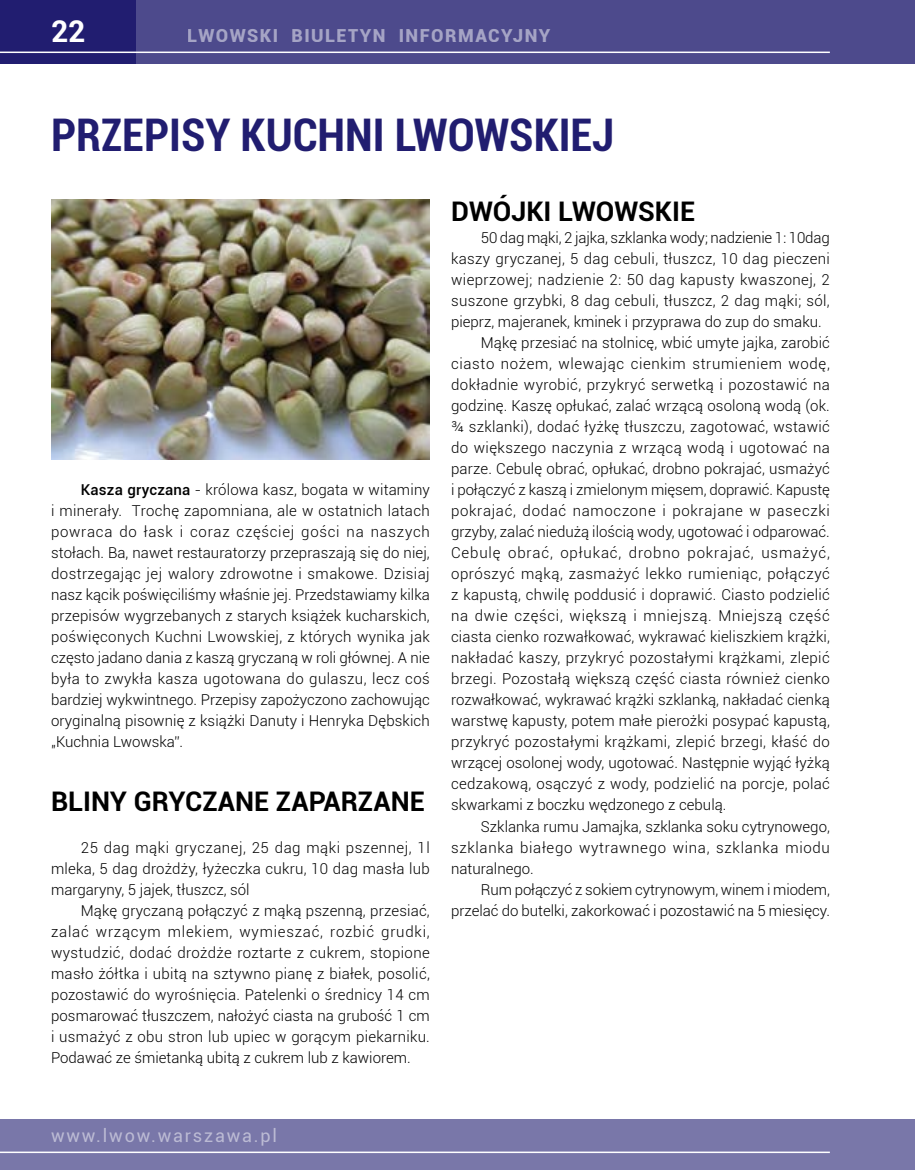
<style>
.page{position:relative;width:915px;height:1170px;background:#fff}
.page>*{position:absolute;margin:0;border:0;box-sizing:border-box;transform-origin:0 0}
.t1{font:700 condensed 45px "Roboto";color:#211d70}
.t2{font:700 30px "Roboto";color:#fff}
.t3{font:700 27px "Roboto";color:#000}
.t4{font:900 18px "Roboto";letter-spacing:.08em;color:#fff}
.t5{font:18px "Roboto";letter-spacing:.1em;color:#fff}
.t6{font:300 15px/21px "Roboto";letter-spacing:.01em;color:#000;text-align:justify}
.t7{font:300 15px "Roboto";letter-spacing:.045em;color:#000}
.t8{font:300 15px "Roboto";letter-spacing:-.01em;color:#000}
.t9{font:300 15px "Roboto";letter-spacing:.03em;color:#000}
.t10{font:300 15px "Roboto";letter-spacing:.035em;color:#000}
.t11{font:300 15px "Roboto";letter-spacing:.055em;color:#000}
.s1{font-weight:500}
</style>
<div class="page">
<div style="left:0;top:0;width:914px;height:64px;background:#4d4a8c"></div>
<div style="left:0;top:1118px;width:914px;height:51px;background:#7977a9"></div>
<div style="left:0;top:0;width:136px;height:64px;background:#211d70"></div>
<hr style="left:0;top:52px;width:829px;height:1px;background:#fff">
<hr style="left:0;top:1151px;width:829px;height:1px;background:#fff">
<img style="left:51px;top:200px;width:378px;height:259px">
<h2 class="t2" style="left:51px;top:10px;width:36px">22</h2>
<p class="t4" style="left:188px;top:22px;width:364px">LWOWSKI BIULETYN INFORMACYJNY</p>
<h1 class="t1" style="left:51px;top:103px;width:564px">PRZEPISY KUCHNI LWOWSKIEJ</h1>
<p class="t6" style="left:51px;top:479px;width:380px;text-indent:30px"><span class="s1">Kasza gryczana</span> - królowa kasz, bogata w witaminy i minerały. Trochę zapomniana, ale w ostatnich latach powraca do łask i coraz częściej gości na naszych stołach. Ba, nawet restauratorzy przepraszają się do niej, dostrzegając jej walory zdrowotne i smakowe. Dzisiaj nasz kącik poświęciliśmy właśnie jej. Przedstawiamy kilka przepisów wygrzebanych z starych książek kucharskich, poświęconych Kuchni Lwowskiej, z których wynika jak często jadano dania z kaszą gryczaną w roli głównej. A nie była to zwykła kasza ugotowana do gulaszu, lecz coś bardziej wykwintnego. Przepisy zapożyczono zachowując oryginalną pisownię z książki Danuty i Henryka Dębskich „Kuchnia Lwowska”.</p>
<h3 class="t3" style="left:51px;top:782px;width:375px">BLINY GRYCZANE ZAPARZANE</h3>
<p class="t6" style="left:51px;top:836px;width:380px;text-indent:30px">25 dag mąki gryczanej, 25 dag mąki pszennej, 1l mleka, 5 dag drożdży, łyżeczka cukru, 10 dag masła lub margaryny, 5 jajek, tłuszcz, sól</p>
<p class="t6" style="left:51px;top:899px;width:380px;text-indent:30px">Mąkę gryczaną połączyć z mąką pszenną, przesiać, zalać wrzącym mlekiem, wymieszać, rozbić grudki, wystudzić, dodać drożdże roztarte z cukrem, stopione masło żółtka i ubitą na sztywno pianę z białek, posolić, pozostawić do wyrośnięcia. Patelenki o średnicy 14 cm posmarować tłuszczem, nałożyć ciasta na grubość 1 cm i usmażyć z obu stron lub upiec w gorącym piekarniku.<br>Podawać ze śmietanką ubitą z cukrem lub z kawiorem.</p>
<h3 class="t3" style="left:451px;top:193px;width:245px">DWÓJKI LWOWSKIE</h3>
<p class="t8" style="left:480px;top:227px;width:350px">50 dag mąki, 2 jajka, szklanka wody; nadzienie 1: 10dag</p>
<p class="t6" style="left:451px;top:248px;width:380px">kaszy gryczanej, 5 dag cebuli, tłuszcz, 10 dag pieczeni</p>
<p class="t6" style="left:451px;top:269px;width:380px">wieprzowej; nadzienie 2: 50 dag kapusty kwaszonej, 2</p>
<p class="t6" style="left:451px;top:290px;width:380px">suszone grzybki, 8 dag cebuli, tłuszcz, 2 dag mąki; sól,</p>
<p class="t6" style="left:451px;top:311px;width:372px">pieprz, majeranek, kminek i przyprawa do zup do smaku.</p>
<p class="t6" style="left:480px;top:332px;width:350px">Mąkę przesiać na stolnicę, wbić umyte jajka, zarobić</p>
<p class="t7" style="left:451px;top:353px;width:380px">ciasto nożem, wlewając cienkim strumieniem wodę,</p>
<p class="t9" style="left:451px;top:374px;width:380px">dokładnie wyrobić, przykryć serwetką i pozostawić na</p>
<p class="t6" style="left:451px;top:395px;width:380px">godzinę. Kaszę opłukać, zalać wrzącą osoloną wodą (ok.</p>
<p class="t6" style="left:451px;top:416px;width:380px">¾ szklanki), dodać łyżkę tłuszczu, zagotować, wstawić</p>
<p class="t9" style="left:451px;top:437px;width:380px">do większego naczynia z wrzącą wodą i ugotować na</p>
<p class="t6" style="left:451px;top:458px;width:380px">parze. Cebulę obrać, opłukać, drobno pokrajać, usmażyć</p>
<p class="t6" style="left:451px;top:479px;width:380px">i połączyć z kaszą i zmielonym mięsem, doprawić. Kapustę</p>
<p class="t7" style="left:451px;top:500px;width:380px">pokrajać, dodać namoczone i pokrajane w paseczki</p>
<p class="t6" style="left:451px;top:521px;width:380px">grzyby, zalać niedużą ilością wody, ugotować i odparować.</p>
<p class="t11" style="left:451px;top:542px;width:380px">Cebulę obrać, opłukać, drobno pokrajać, usmażyć,</p>
<p class="t10" style="left:451px;top:563px;width:380px">oprószyć mąką, zasmażyć lekko rumieniąc, połączyć</p>
<p class="t6" style="left:451px;top:584px;width:380px">z kapustą, chwilę poddusić i doprawić. Ciasto podzielić</p>
<p class="t7" style="left:451px;top:605px;width:380px">na dwie części, większą i mniejszą. Mniejszą część</p>
<p class="t6" style="left:451px;top:626px;width:380px">ciasta cienko rozwałkować, wykrawać kieliszkiem krążki,</p>
<p class="t6" style="left:451px;top:647px;width:380px">nakładać kaszy, przykryć pozostałymi krążkami, zlepić</p>
<p class="t6" style="left:451px;top:668px;width:380px">brzegi. Pozostałą większą część ciasta również cienko</p>
<p class="t6" style="left:451px;top:689px;width:380px">rozwałkować, wykrawać krążki szklanką, nakładać cienką</p>
<p class="t6" style="left:451px;top:710px;width:380px">warstwę kapusty, potem małe pierożki posypać kapustą,</p>
<p class="t6" style="left:451px;top:731px;width:380px">przykryć pozostałymi krążkami, zlepić brzegi, kłaść do</p>
<p class="t6" style="left:451px;top:752px;width:380px">wrzącej osolonej wody, ugotować. Następnie wyjąć łyżką</p>
<p class="t6" style="left:451px;top:773px;width:380px">cedzakową, osączyć z wody, podzielić na porcje, polać</p>
<p class="t6" style="left:451px;top:794px;width:277px">skwarkami z boczku wędzonego z cebulą.</p>
<p class="t6" style="left:480px;top:815px;width:350px">Szklanka rumu Jamajka, szklanka soku cytrynowego,</p>
<p class="t7" style="left:451px;top:836px;width:380px">szklanka białego wytrawnego wina, szklanka miodu</p>
<p class="t6" style="left:451px;top:857px;width:84px">naturalnego.</p>
<p class="t8" style="left:480px;top:878px;width:350px">Rum połączyć z sokiem cytrynowym, winem i miodem,</p>
<p class="t6" style="left:451px;top:899px;width:380px">przelać do butelki, zakorkować i pozostawić na 5 miesięcy.</p>
<p class="t5" style="left:51px;top:1122px;width:227px">www.lwow.warszawa.pl</p>
</div>
